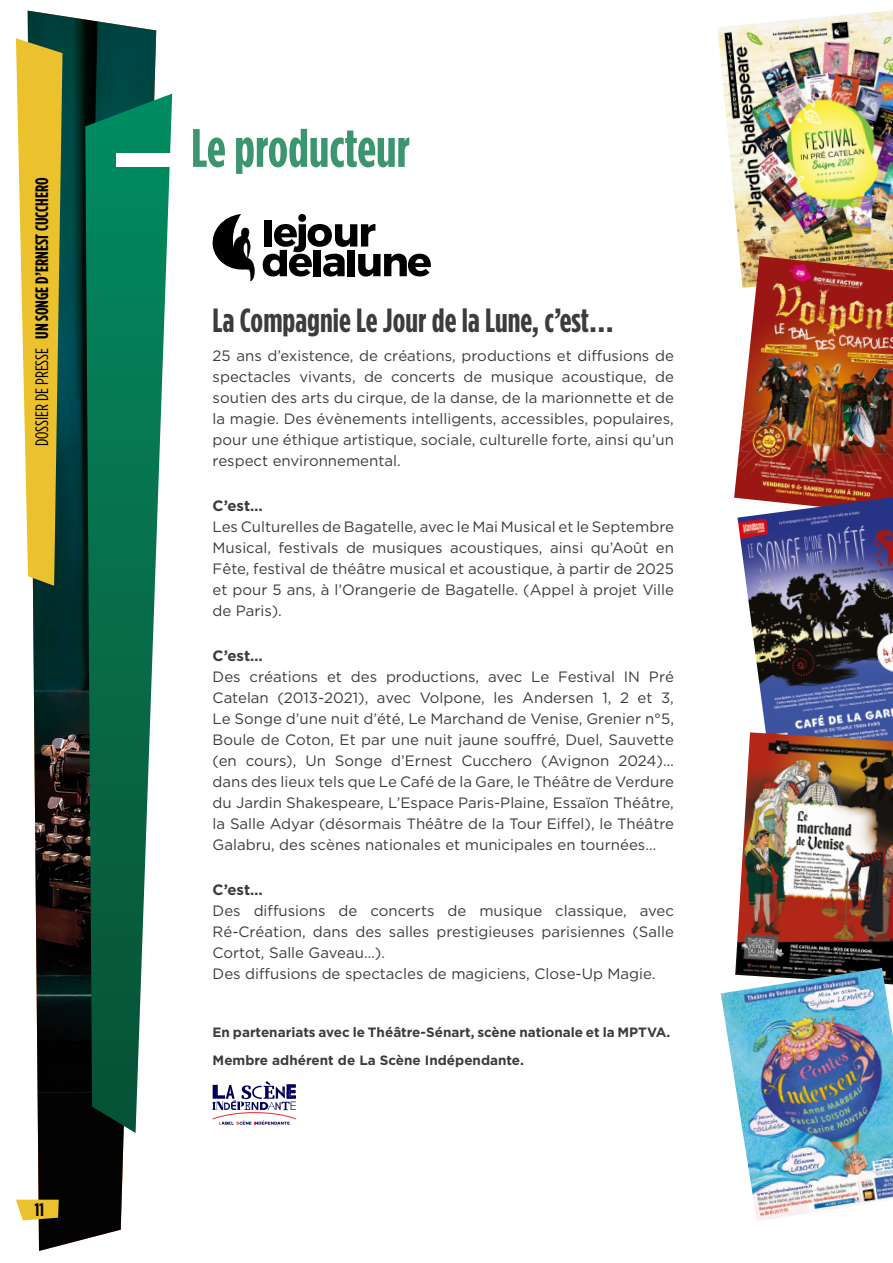
<style>
.page{position:relative;width:893px;height:1263px;background:#fff}
.page>*{position:absolute;margin:0;border:0;box-sizing:border-box;transform-origin:0 0}
.t1{font:700 54px "Gotham Condensed";color:#3b956f}
.t2{font:700 33.45px "Gotham Condensed";color:#3c3c3b}
.t3{font:700 18px "Gotham Condensed";color:#000}
.t4{font:15px/21px "Gotham";color:#3c3c3b;text-align:justify}
.t5{font:700 15px "Gotham";letter-spacing:-.005em;color:#3c3c3b}
.t6{font:700 13.5px "Gotham";color:#3c3c3b}
.s1{font-weight:400}
</style>
<div class="page">
<img style="left:28px;top:11px;width:128px;height:1240px">
<svg style="left:85px;top:94px;width:87px;height:1039px"></svg>
<svg style="left:16px;top:38px;width:47px;height:548px;background:#d2ba4b"></svg>
<svg style="left:16px;top:1200px;width:43px;height:20px"></svg>
<div style="left:24px;top:1201px;width:30px;height:15px;background:#ebc12d"></div>
<div style="left:116px;top:154px;width:63px;height:13px;background:#fff"></div>
<img style="left:718px;top:10px;width:175px;height:246px">
<img style="left:734px;top:256px;width:159px;height:242px">
<img style="left:737px;top:497px;width:156px;height:235px">
<img style="left:735px;top:732px;width:158px;height:236px">
<img style="left:721px;top:968px;width:172px;height:253px">
<svg style="left:263px;top:214px;width:168px;height:63px"></svg>
<svg style="left:212px;top:215px;width:43px;height:66px"></svg>
<svg style="left:213px;top:1081px;width:83px;height:43px"></svg>
<p class="t3" style="left:31px;top:446px;width:270px;rotate:-90deg"><span class="s1">DOSSIER DE PRESSE</span> UN SONGE D’ERNEST CUCCHERO</p>
<p class="t3" style="left:35px;top:1199px;width:11px">11</p>
<p class="t1" style="left:191px;top:116px;width:220px">Le producteur</p>
<p class="t2" style="left:213px;top:300px;width:403px">La Compagnie Le Jour de la Lune, c’est…</p>
<p class="t4" style="left:213px;top:345px;width:463px">25 ans d’existence, de créations, productions et diffusions de spectacles vivants, de concerts de musique acoustique, de soutien des arts du cirque, de la danse, de la marionnette et de la magie. Des évènements intelligents, accessibles, populaires, pour une éthique artistique, sociale, culturelle forte, ainsi qu’un respect environnemental.</p>
<p class="t5" style="left:213px;top:495px;width:52px">C’est…</p>
<p class="t4" style="left:213px;top:516px;width:463px">Les Culturelles de Bagatelle, avec le Mai Musical et le Septembre Musical, festivals de musiques acoustiques, ainsi qu’Août en Fête, festival de théâtre musical et acoustique, à partir de 2025 et pour 5 ans, à l’Orangerie de Bagatelle. (Appel à projet Ville de Paris).</p>
<p class="t5" style="left:213px;top:645px;width:52px">C’est…</p>
<p class="t4" style="left:213px;top:666px;width:463px">Des créations et des productions, avec Le Festival IN Pré Catelan (2013-2021), avec Volpone, les Andersen 1, 2 et 3, Le Songe d’une nuit d’été, Le Marchand de Venise, Grenier n°5, Boule de Coton, Et par une nuit jaune souffré, Duel, Sauvette (en cours), Un Songe d’Ernest Cucchero (Avignon 2024)… dans des lieux tels que Le Café de la Gare, le Théâtre de Verdure du Jardin Shakespeare, L’Espace Paris-Plaine, Essaïon Théâtre, la Salle Adyar (désormais Théâtre de la Tour Eiffel), le Théâtre Galabru, des scènes nationales et municipales en tournées…</p>
<p class="t5" style="left:213px;top:879px;width:52px">C’est…</p>
<p class="t4" style="left:213px;top:900px;width:463px">Des diffusions de concerts de musique classique, avec Ré-Création, dans des salles prestigieuses parisiennes (Salle Cortot, Salle Gaveau…).</p>
<p class="t4" style="left:213px;top:963px;width:444px">Des diffusions de spectacles de magiciens, Close-Up Magie.</p>
<p class="t6" style="left:213px;top:1023px;width:459px">En partenariats avec le Théâtre-Sénart, scène nationale et la MPTVA.</p>
<p class="t6" style="left:213px;top:1051px;width:313px">Membre adhérent de La Scène Indépendante.</p>
</div>
